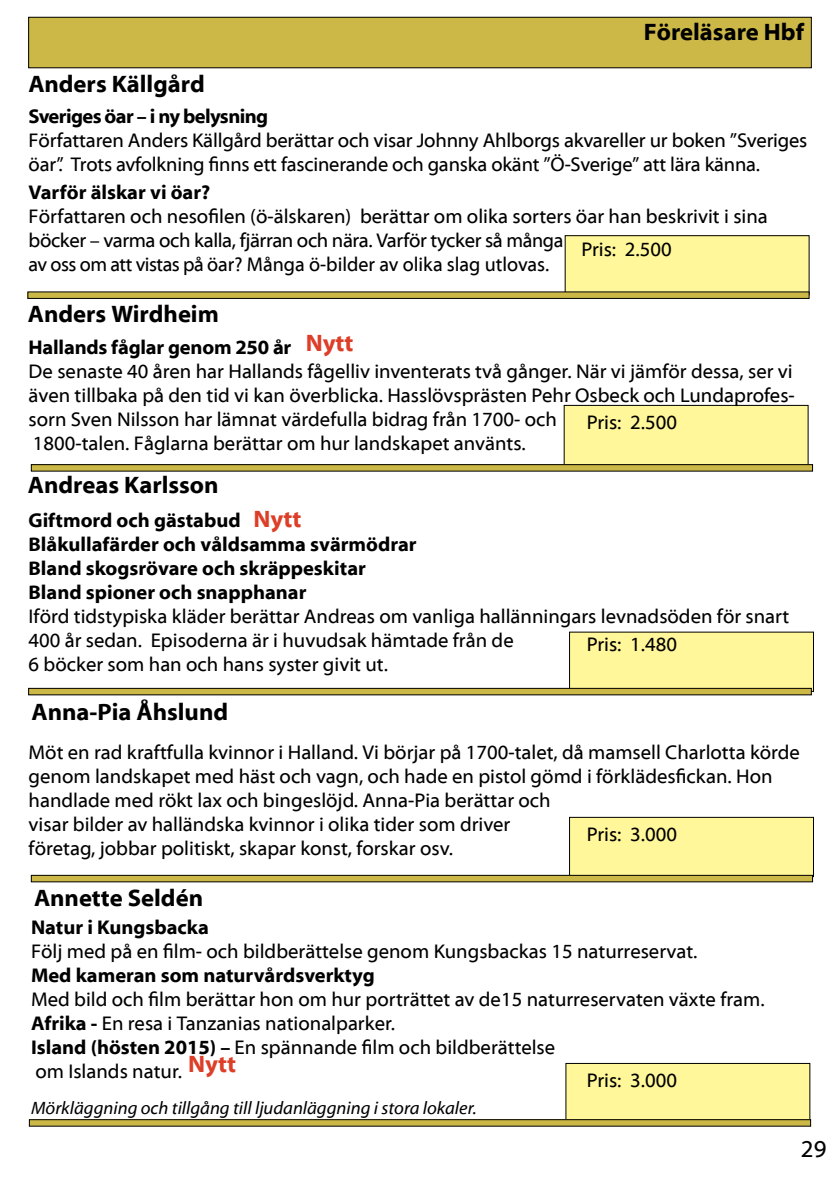
<style>
.page{position:relative;width:840px;height:1191px;background:#fff}
.page>*{position:absolute;margin:0;border:0;box-sizing:border-box;transform-origin:0 0}
.t1{font:700 24px "Myriad Web Pro";color:#000}
.t2{font:700 24px "Myriad Web Pro";color:#dd3e28}
.t3{font:24px "Myriad Web Pro";color:#000}
.t4{font:20px/24px "Myriad Web Pro";color:#000}
.t5{font:700 20px/24px "Myriad Web Pro";color:#000}
.t6{font:700 20px "Myriad Web Pro";letter-spacing:-.03em;color:#000}
.t7{font:italic 18px "Myriad Web Pro";color:#000}
.s1{font-weight:700}
</style>
<div class="page">
<div style="left:29px;top:17px;width:781px;height:51px;background:#cbb847"></div>
<div style="left:28px;top:17px;width:783px;height:51px;border:1px solid #000"></div>
<svg style="left:638px;top:66px;width:170px;height:1px"></svg>
<div style="left:569px;top:632px;width:244px;height:59px;background:#fff799"></div>
<div style="left:564px;top:405px;width:243px;height:59px;background:#fff799"></div>
<div style="left:563px;top:405px;width:244px;height:60px;border:1px solid #000"></div>
<div style="left:565px;top:236px;width:243px;height:59px;background:#fff799"></div>
<div style="left:564px;top:235px;width:244px;height:60px;border:1px solid #000"></div>
<div style="left:569px;top:817px;width:244px;height:59px;background:#fff799"></div>
<div style="left:569px;top:817px;width:244px;height:60px;border:1px solid #000"></div>
<div style="left:565px;top:1063px;width:244px;height:59px;background:#fff799"></div>
<div style="left:565px;top:1063px;width:244px;height:60px;border:1px solid #000"></div>
<div style="left:31px;top:464px;width:781px;height:7px;background:#cbb847"></div>
<div style="left:31px;top:464px;width:781px;height:7px;border:1px solid #000"></div>
<div style="left:28px;top:292px;width:780px;height:6px;background:#cbb847"></div>
<div style="left:28px;top:292px;width:780px;height:7px;border:1px solid #000"></div>
<div style="left:29px;top:688px;width:781px;height:7px;background:#cbb847"></div>
<div style="left:28px;top:688px;width:783px;height:7px;border:1px solid #000"></div>
<div style="left:31px;top:875px;width:781px;height:7px;background:#cbb847"></div>
<div style="left:31px;top:875px;width:781px;height:7px;border:1px solid #000"></div>
<div style="left:29px;top:1119px;width:781px;height:7px;background:#cbb847"></div>
<div style="left:29px;top:1119px;width:781px;height:7px;border:1px solid #000"></div>
<p class="t1" style="left:28px;top:71px;width:178px">Anders Källgård</p>
<p class="t1" style="left:643px;top:18px;width:162px">Föreläsare Hbf</p>
<p class="t6" style="left:29px;top:105px;width:241px">Sveriges öar – i ny belysning</p>
<p class="t4" style="left:29px;top:129px;width:779px">Författaren Anders Källgård berättar och visar Johnny Ahlborgs akvareller ur boken ”Sveriges öar”. Trots avfolkning finns ett fascinerande och ganska okänt ”Ö-Sverige” att lära känna.</p>
<p class="t5" style="left:29px;top:180px;width:183px">Varför älskar vi öar?</p>
<p class="t4" style="left:29px;top:205px;width:740px">Författaren och nesofilen (ö-älskaren) berättar om olika sorters öar han beskrivit i sina böcker – varma och kalla, fjärran och nära. Varför tycker så många<br>av oss om att vistas på öar? Många ö-bilder av olika slag utlovas.</p>
<p class="t4" style="left:581px;top:238px;width:92px">Pris: 2.500</p>
<p class="t1" style="left:28px;top:300px;width:192px">Anders Wirdheim</p>
<p class="t5" style="left:29px;top:336px;width:264px">Hallands fåglar genom 250 år</p>
<p class="t4" style="left:29px;top:360px;width:767px">De senaste 40 åren har Hallands fågelliv inventerats två gånger. När vi jämför dessa, ser vi även tillbaka på den tid vi kan överblicka. Hasslövsprästen Pehr Osbeck och Lundaprofes&shy;sorn Sven Nilsson har lämnat värdefulla bidrag från 1700- och<br>1800-talen. Fåglarna berättar om hur landskapet använts.</p>
<p class="t2" style="left:305px;top:330px;width:49px">Nytt</p>
<p class="t4" style="left:586px;top:411px;width:92px">Pris: 2.500</p>
<p class="t1" style="left:28px;top:471px;width:192px">Andreas Karlsson</p>
<p class="t2" style="left:253px;top:505px;width:49px">Nytt</p>
<p class="t5" style="left:29px;top:509px;width:389px">Giftmord och gästabud<br>Blåkullafärder och våldsamma svärmödrar Bland skogsrövare och skräppeskitar Bland spioner och snapphanar</p>
<p class="t4" style="left:29px;top:605px;width:762px">Iförd tidstypiska kläder berättar Andreas om vanliga hallänningars levnadsöden för snart<br>400 år sedan. Episoderna är i huvudsak hämtade från de<br>6 böcker som han och hans syster givit ut.</p>
<p class="t4" style="left:586px;top:633px;width:92px">Pris: 1.480</p>
<p class="t1" style="left:32px;top:699px;width:198px">Anna-Pia Åhslund</p>
<p class="t4" style="left:29px;top:740px;width:772px">Möt en rad kraftfulla kvinnor i Halland. Vi börjar på 1700-talet, då mamsell Charlotta körde genom landskapet med häst och vagn, och hade en pistol gömd i förklädesfickan. Hon handlade med rökt lax och bingeslöjd. Anna-Pia berättar och<br>visar bilder av halländska kvinnor i olika tider som driver<br>företag, jobbar politiskt, skapar konst, forskar osv.</p>
<p class="t4" style="left:586px;top:822px;width:92px">Pris: 3.000</p>
<p class="t1" style="left:34px;top:884px;width:170px">Annette Seldén</p>
<p class="t5" style="left:31px;top:915px;width:179px">Natur i Kungsbacka</p>
<p class="t4" style="left:31px;top:940px;width:667px">Följ med på en film- och bildberättelse genom Kungsbackas 15 naturreservat.</p>
<p class="t5" style="left:31px;top:963px;width:345px">Med kameran som naturvå rdsverktyg</p>
<p class="t4" style="left:31px;top:988px;width:734px">Med bild och film berättar hon om hur porträttet av de15 naturreservaten växte fram.<br><span class="s1">Afrika -</span> En resa i Tanzanias nationalparker.<br><span class="s1">Island (hösten 2015) –</span> En spännande film och bildberättelse<br>om Islands natur.</p>
<p class="t7" style="left:31px;top:1098px;width:447px">Mörkläggning och tillgång till ljudanläggning i stora lokaler.</p>
<p class="t2" style="left:188px;top:1051px;width:49px">Nytt</p>
<p class="t4" style="left:586px;top:1068px;width:92px">Pris: 3.000</p>
<p class="t3" style="left:800px;top:1135px;width:27px">29</p>
</div>
